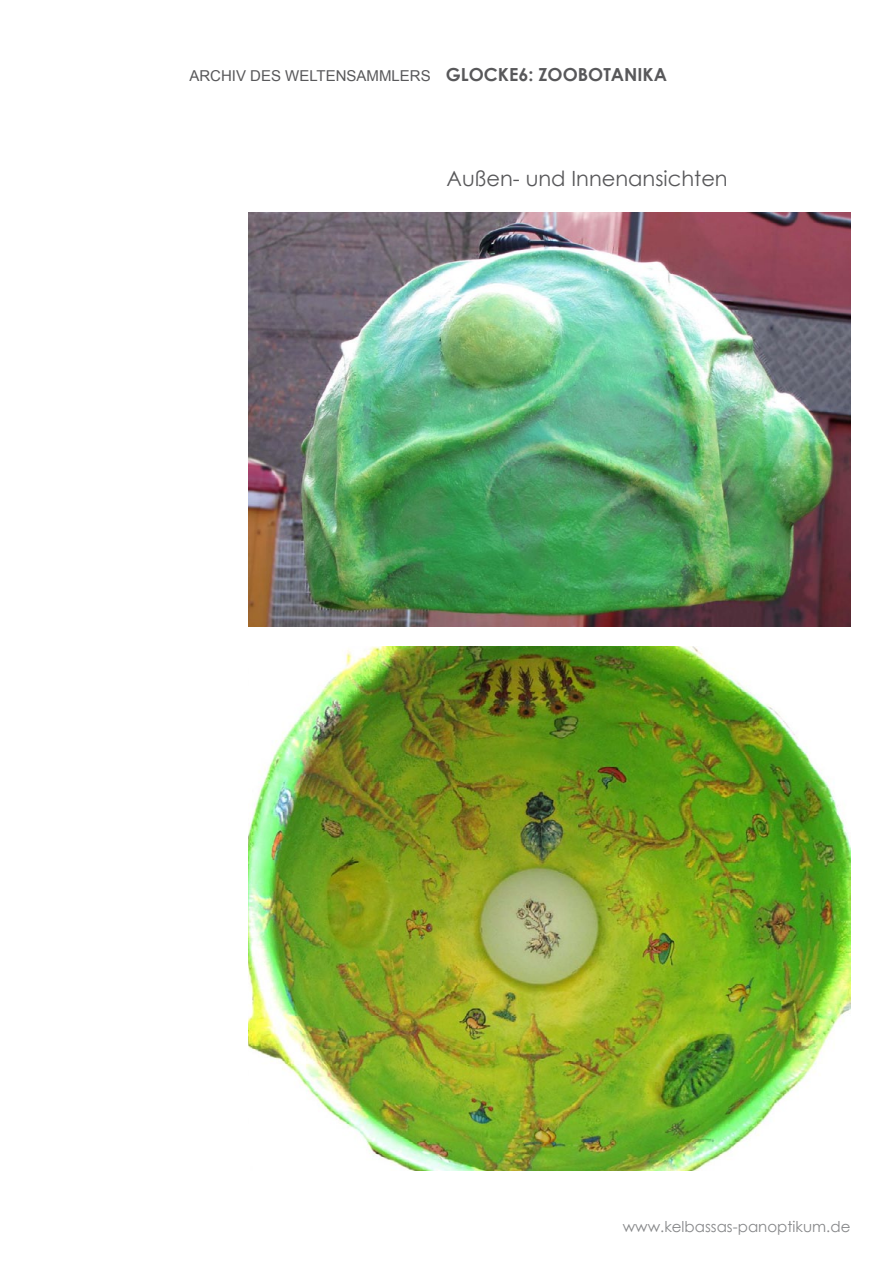
<style>
.page{position:relative;width:893px;height:1263px;background:#fff}
.page>*{position:absolute;margin:0;border:0;box-sizing:border-box;transform-origin:0 0}
.t1{font:21px "Century Gothic";color:#58585a}
.t2{font:15px "Arial";color:#58585a}
.t3{font:15px "Century Gothic";color:#87888a}
.s1{font-family:"Century Gothic";font-weight:700;font-size:18px}
</style>
<div class="page">
<img style="left:248px;top:646px;width:602px;height:525px">
<img style="left:249px;top:213px;width:601px;height:413px">
<p class="t2" style="left:189px;top:66px;width:479px">ARCHIV DES WELTENSAMMLERS <span class="s1">GLOCKE6: ZOOBOTANIKA</span></p>
<h1 class="t1" style="left:446px;top:164px;width:283px">Außen- und Innenansichten</h1>
<p class="t3" style="left:623px;top:1216px;width:229px">www.kelbassas-panoptikum.de</p>
</div>
